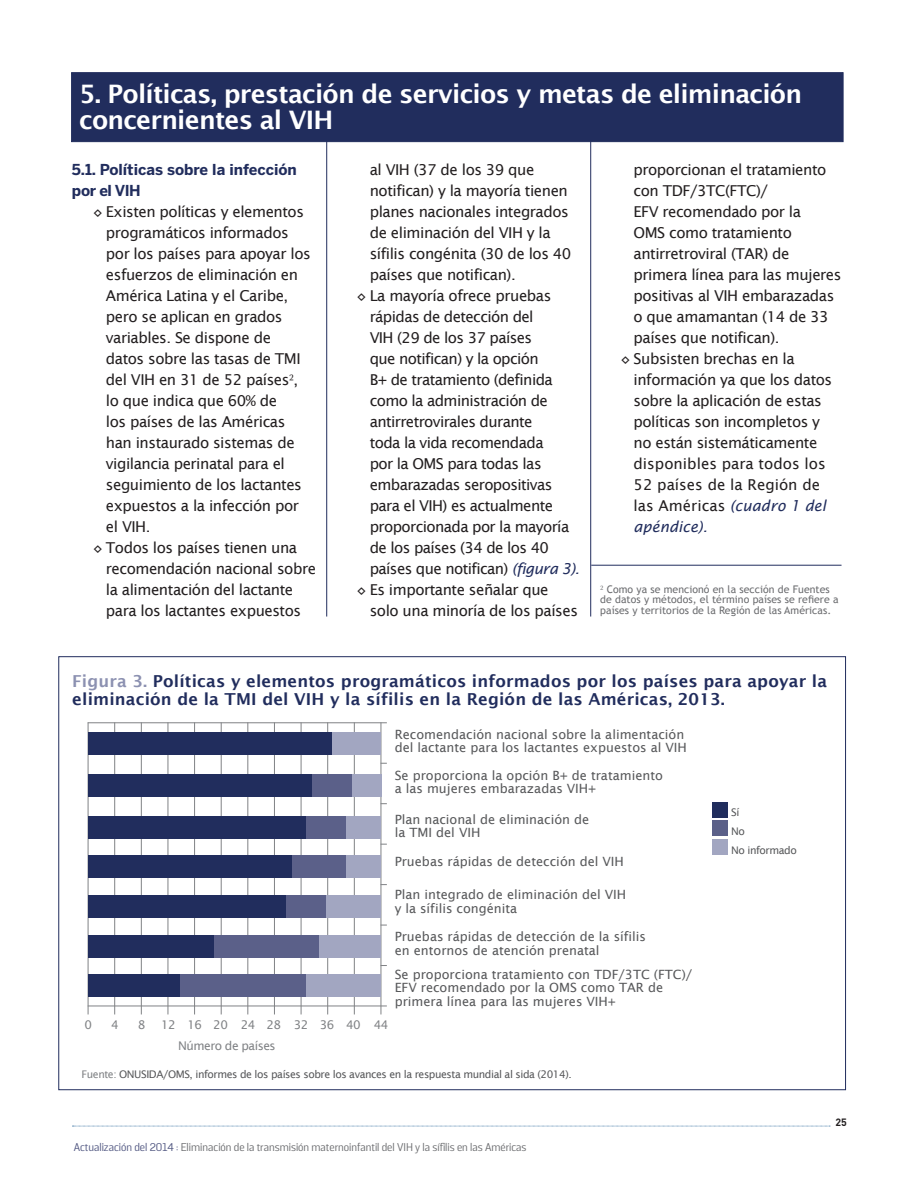
<style>
.page{position:relative;width:918px;height:1188px;background:#fff}
.page>*{position:absolute;margin:0;border:0;box-sizing:border-box;transform-origin:0 0}
.t1{font:600 25.5px/25.5px "Lucida Sans";letter-spacing:-.03em;color:#fff}
.t2{font:600 16.5px/18px "Lucida Sans";letter-spacing:.01em;color:#212d5d}
.t3{font:15px/21px "Lucida Sans";letter-spacing:-.03em;color:#231f20}
.t4{font:700 15px/21px "Benton Sans";color:#212d5d}
.t5{font:12.75px/13.5px "Lucida Sans";color:#57585a}
.t6{font:12px "Lucida Sans";letter-spacing:-.04em;color:#808285}
.t7{font:11.25px "Solido";color:#6c6d70}
.t8{font:10.5px/10.5px "Trebuchet MS";letter-spacing:.005em;color:#6c6d70}
.t9{font:10.5px "Lucida Sans";letter-spacing:-.04em;color:#57585a}
.t10{font:700 10.5px "DIN";color:#231f20}
.s1{font-family:"Acta"}
.s2{font-style:italic;color:#212d5d}
.s3{color:#8c91b1}
.s4{color:#808285}
.s5{color:#525882}
</style>
<div class="page">
<svg style="left:72px;top:1126px;width:758px;height:1px"></svg>
<div style="left:71px;top:72px;width:772px;height:70px;background:#212d5d;border:1px solid #212d5d"></div>
<hr style="left:326px;top:120px;width:1px;height:497px;background:#212d5d">
<hr style="left:590px;top:120px;width:1px;height:497px;background:#212d5d">
<hr style="left:88px;top:722px;width:1px;height:292px;background:#808285">
<hr style="left:141px;top:722px;width:1px;height:292px;background:#808285">
<hr style="left:194px;top:722px;width:1px;height:292px;background:#808285">
<hr style="left:247px;top:722px;width:1px;height:292px;background:#808285">
<hr style="left:301px;top:722px;width:1px;height:292px;background:#808285">
<hr style="left:354px;top:722px;width:1px;height:292px;background:#808285">
<hr style="left:114px;top:722px;width:1px;height:292px;background:#808285">
<hr style="left:168px;top:722px;width:1px;height:292px;background:#808285">
<hr style="left:221px;top:722px;width:1px;height:292px;background:#808285">
<hr style="left:274px;top:722px;width:1px;height:292px;background:#808285">
<hr style="left:327px;top:722px;width:1px;height:292px;background:#808285">
<hr style="left:381px;top:722px;width:1px;height:292px;background:#808285">
<hr style="left:88px;top:1006px;width:299px;height:1px;background:#808285">
<hr style="left:88px;top:722px;width:299px;height:1px;background:#808285">
<div style="left:88px;top:732px;width:244px;height:22px;background:#212d5d"></div>
<div style="left:332px;top:732px;width:49px;height:22px;background:#a2a6c1"></div>
<div style="left:88px;top:774px;width:224px;height:22px;background:#212d5d"></div>
<div style="left:88px;top:817px;width:218px;height:22px;background:#212d5d"></div>
<div style="left:88px;top:855px;width:205px;height:23px;background:#212d5d"></div>
<div style="left:88px;top:895px;width:198px;height:23px;background:#212d5d"></div>
<div style="left:88px;top:935px;width:126px;height:22px;background:#212d5d"></div>
<div style="left:88px;top:975px;width:92px;height:22px;background:#212d5d"></div>
<div style="left:312px;top:774px;width:40px;height:22px;background:#5b6089"></div>
<div style="left:306px;top:817px;width:40px;height:22px;background:#5b6089"></div>
<div style="left:293px;top:855px;width:53px;height:23px;background:#5b6089"></div>
<div style="left:286px;top:895px;width:40px;height:23px;background:#5b6089"></div>
<div style="left:214px;top:935px;width:105px;height:22px;background:#5b6089"></div>
<div style="left:180px;top:975px;width:126px;height:22px;background:#5b6089"></div>
<div style="left:352px;top:774px;width:29px;height:22px;background:#a2a6c1"></div>
<div style="left:346px;top:817px;width:35px;height:22px;background:#a2a6c1"></div>
<div style="left:346px;top:855px;width:35px;height:23px;background:#a2a6c1"></div>
<div style="left:326px;top:895px;width:55px;height:23px;background:#a2a6c1"></div>
<div style="left:319px;top:935px;width:62px;height:22px;background:#a2a6c1"></div>
<div style="left:306px;top:975px;width:75px;height:22px;background:#a2a6c1"></div>
<div style="left:713px;top:802px;width:15px;height:15px;background:#212d5d"></div>
<div style="left:713px;top:821px;width:15px;height:15px;background:#5b6089"></div>
<div style="left:713px;top:840px;width:15px;height:15px;background:#a2a6c1"></div>
<hr style="left:591px;top:565px;width:251px;height:1px;background:#212d5d">
<p class="t1" style="left:79px;top:81px;width:725px">5. Políticas, prestación de servicios y metas de eliminación concernientes al VIH</p>
<p class="t4" style="left:72px;top:159px;width:226px">5.1. Políticas sobre la infección por el VIH</p>
<p class="t3" style="left:106px;top:201px;width:206px;text-indent:-13px">◊ Existen políticas y elementos programáticos informados por los países para apoyar los esfuerzos de eliminación en<br>América Latina y el Caribe, pero se aplican en grados variables. Se dispone de datos sobre las tasas de TMI del VIH en 31 de 52 países<span class="s1">2</span>, lo que indica que 60% de<br>los países de las Américas han instaurado sistemas de vigilancia perinatal para el seguimiento de los lactantes expuestos a la infección por el VIH.</p>
<p class="t3" style="left:106px;top:537px;width:212px;text-indent:-13px">◊ Todos los países tienen una recomendación nacional sobre la alimentación del lactante para los lactantes expuestos</p>
<p class="t3" style="left:370px;top:159px;width:203px">al VIH (37 de los 39 que notifican) y la mayoría tienen planes nacionales integrados de eliminación del VIH y la sífilis congénita (30 de los 40 países que notifican).</p>
<p class="t3" style="left:370px;top:285px;width:211px;text-indent:-13px">◊ La mayoría ofrece pruebas rápidas de detección del<br>VIH (29 de los 37 países<br>que notifican) y la opción<br>B+ de tratamiento (definida como la administración de antirretrovirales durante<br>toda la vida recomendada<br>por la OMS para todas las embarazadas seropositivas para el VIH) es actualmente proporcionada por la mayoría de los países (34 de los 40 países que notifican) <span class="s2">(figura 3).</span></p>
<p class="t3" style="left:370px;top:579px;width:210px;text-indent:-13px">◊ Es importante señalar que solo una minoría de los países</p>
<p class="t3" style="left:634px;top:159px;width:209px">proporcionan el tratamiento con TDF/3TC(FTC)/<br>EFV recomendado por la<br>OMS como tratamiento antirretroviral (TAR) de primera línea para las mujeres positivas al VIH embarazadas o que amamantan (14 de 33 países que notifican).</p>
<p class="t3" style="left:634px;top:348px;width:200px;text-indent:-13px">◊ Subsisten brechas en la información ya que los datos sobre la aplicación de estas políticas son incompletos y no están sistemáticamente disponibles para todos los<br>52 países de la Región de las Américas <span class="s2">(cuadro 1 del apéndice).</span></p>
<p class="t8" style="left:600px;top:584px;width:240px"><span class="s1">2</span> Como ya se mencionó en la sección de Fuentes de datos y métodos, el término países se refiere a países y territorios de la Región de las Américas.</p>
<p class="t2" style="left:72px;top:672px;width:756px"><span class="s3">Figura 3.</span> Políticas y elementos programáticos informados por los países para apoyar la eliminación de la TMI del VIH y la sífilis en la Región de las Américas, 2013.</p>
<p class="t5" style="left:395px;top:727px;width:291px">Recomendación nacional sobre la alimentación</p>
<p class="t5" style="left:395px;top:741px;width:294px">del lactante para los lactantes expuestos al VIH</p>
<p class="t5" style="left:395px;top:768px;width:270px">Se proporciona la opción B+ de tratamiento</p>
<p class="t5" style="left:395px;top:782px;width:203px">a las mujeres embarazadas VIH+</p>
<p class="t5" style="left:395px;top:812px;width:196px">Plan nacional de eliminación de</p>
<p class="t5" style="left:395px;top:826px;width:87px">la TMI del VIH</p>
<p class="t5" style="left:395px;top:855px;width:231px">Pruebas rápidas de detección del VIH</p>
<p class="t5" style="left:395px;top:888px;width:233px">Plan integrado de eliminación del VIH</p>
<p class="t5" style="left:395px;top:901px;width:124px">y la sífilis congénita</p>
<p class="t5" style="left:395px;top:930px;width:253px">Pruebas rápidas de detección de la sífilis en entornos de atención prenatal</p>
<p class="t5" style="left:395px;top:967px;width:299px">Se proporciona tratamiento con TDF/3TC (FTC)/<br>EFV recomendado por la OMS como TAR de primera línea para las mujeres VIH+</p>
<p class="t6" style="left:85px;top:1018px;width:9px">0</p>
<p class="t6" style="left:111px;top:1018px;width:9px">4</p>
<p class="t6" style="left:138px;top:1018px;width:9px">8</p>
<p class="t6" style="left:161px;top:1018px;width:16px">12</p>
<p class="t6" style="left:188px;top:1018px;width:16px">16</p>
<p class="t6" style="left:213px;top:1018px;width:16px">20</p>
<p class="t6" style="left:241px;top:1018px;width:16px">24</p>
<p class="t6" style="left:267px;top:1018px;width:16px">28</p>
<p class="t6" style="left:294px;top:1018px;width:16px">32</p>
<p class="t6" style="left:320px;top:1018px;width:16px">36</p>
<p class="t6" style="left:346px;top:1018px;width:16px">40</p>
<p class="t6" style="left:374px;top:1018px;width:16px">44</p>
<p class="t6" style="left:178px;top:1039px;width:99px">Número de países</p>
<p class="t9" style="left:82px;top:1069px;width:492px"><span class="s4">Fuente:</span> ONUSIDA/OMS, informes de los países sobre los avances en la respuesta mundial al sida (2014).</p>
<p class="t7" style="left:74px;top:1141px;width:454px"><span class="s5">Actualización del 2014 :</span> Eliminación de la transmisión maternoinfantil del VIH y la sífilis en las Américas</p>
<p class="t9" style="left:731px;top:807px;width:10px">Sí</p>
<p class="t9" style="left:731px;top:825px;width:15px">No</p>
<p class="t9" style="left:731px;top:844px;width:67px">No informado</p>
<p class="t10" style="left:836px;top:1115px;width:13px">25</p>
</div>
